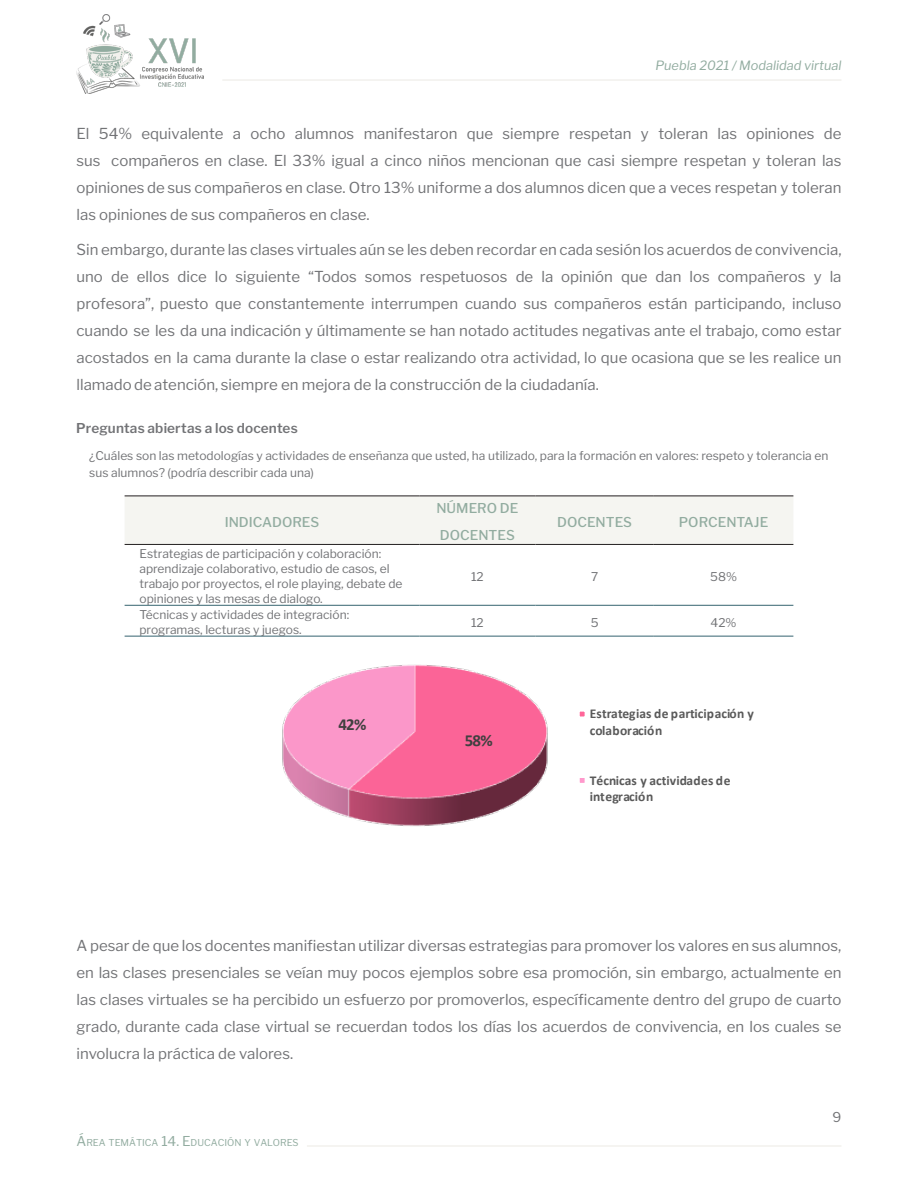
<style>
.page{position:relative;width:918px;height:1188px;background:#fff}
.page>*{position:absolute;margin:0;border:0;box-sizing:border-box;transform-origin:0 0}
.t1{font:700 16.8px "Calibri";color:#404040}
.parrafo_general{font:15px/27px "Libre Franklin";color:#727376;text-align:justify}
.t2{font:700 13.5px/16.5px "Calibri";letter-spacing:.005em;color:#595959}
.Cuerpo_tabla_a_la_iz{font:500 13.5px/27px "Libre Franklin";color:#92aca0}
.PIES_DE_IMAGEN{font:600 13.5px "Libre Franklin";letter-spacing:.01em;color:#727376}
.t3{font:13.5px "Libre Franklin";color:#727376}
.t4{font:italic 12.75px "Libre Franklin";color:#92aca0}
.Cuerpo_tabla_a_la_iz-2{font:12px/15px "Libre Franklin";color:#727376}
.t5{font:9.45px "Libre Franklin";color:#92aca0}
.s1{font-size:13.5px}
.s2{font-style:inherit}
</style>
<div class="page">
<hr style="left:222px;top:79px;width:619px;height:2px;background:#f2f1ed">
<img style="left:77px;top:15px;width:126px;height:79px">
<hr style="left:307px;top:1145px;width:534px;height:2px;background:#f2f1ed">
<div style="left:125px;top:497px;width:668px;height:47px;background:#f5f5f1"></div>
<hr style="left:125px;top:605px;width:294px;height:1px;background:#35636f">
<hr style="left:419px;top:605px;width:116px;height:1px;background:#35636f">
<hr style="left:535px;top:605px;width:119px;height:1px;background:#35636f">
<hr style="left:654px;top:605px;width:139px;height:1px;background:#35636f">
<hr style="left:125px;top:636px;width:294px;height:1px;background:#35636f">
<hr style="left:419px;top:636px;width:116px;height:1px;background:#35636f">
<hr style="left:535px;top:636px;width:119px;height:1px;background:#35636f">
<hr style="left:654px;top:636px;width:139px;height:1px;background:#35636f">
<hr style="left:125px;top:496px;width:294px;height:1px;background:#231f20">
<hr style="left:419px;top:496px;width:116px;height:1px;background:#231f20">
<hr style="left:535px;top:496px;width:119px;height:1px;background:#231f20">
<hr style="left:654px;top:496px;width:139px;height:1px;background:#231f20">
<hr style="left:125px;top:544px;width:294px;height:1px;background:#231f20">
<hr style="left:419px;top:544px;width:116px;height:1px;background:#231f20">
<hr style="left:535px;top:544px;width:119px;height:1px;background:#231f20">
<hr style="left:654px;top:544px;width:139px;height:1px;background:#231f20">
<img style="left:282px;top:664px;width:266px;height:162px">
<div style="left:578px;top:710px;width:8px;height:8px;background:#f69"></div>
<div style="left:577px;top:709px;width:11px;height:10px;border:3px solid #fff"></div>
<div style="left:578px;top:776px;width:8px;height:8px;background:#f9c"></div>
<div style="left:577px;top:775px;width:11px;height:11px;border:3px solid #fff"></div>
<p class="t4" style="left:655px;top:58px;width:187px">Puebla 2021 / Modalidad virtual</p>
<p class="parrafo_general" style="left:77px;top:120px;width:766px">El 54% equivalente a ocho alumnos manifestaron que siempre respetan y toleran las opiniones de sus compañeros en clase. El 33% igual a cinco niños mencionan que casi siempre respetan y toleran las opiniones de sus compañeros en clase. Otro 13% uniforme a dos alumnos dicen que a veces respetan y toleran las opiniones de sus compañeros en clase.</p>
<p class="parrafo_general" style="left:77px;top:236px;width:766px">Sin embargo, durante las clases virtuales aún se les deben recordar en cada sesión los acuerdos de convivencia, uno de ellos dice lo siguiente “Todos somos respetuosos de la opinión que dan los compañeros y la profesora”, puesto que constantemente interrumpen cuando sus compañeros están participando, incluso cuando se les da una indicación y últimamente se han notado actitudes negativas ante el trabajo, como estar acostados en la cama durante la clase o estar realizando otra actividad, lo que ocasiona que se les realice un llamado de atención, siempre en mejora de la construcción de la ciudadanía.</p>
<p class="PIES_DE_IMAGEN" style="left:76px;top:420px;width:223px">Preguntas abiertas a los docentes</p>
<p class="Cuerpo_tabla_a_la_iz-2" style="left:89px;top:448px;width:741px;line-height:16.5px">¿Cuáles son las metodologías y actividades de enseñanza que usted, ha utilizado, para la formación en valores: respeto y tolerancia en sus alumnos? (podría describir cada una)</p>
<p class="Cuerpo_tabla_a_la_iz" style="left:225px;top:508px;width:96px">INDICADORES</p>
<p class="Cuerpo_tabla_a_la_iz" style="left:436px;top:495px;width:84px">NÚMERO DE<br>DOCENTES</p>
<p class="Cuerpo_tabla_a_la_iz" style="left:557px;top:508px;width:76px">DOCENTES</p>
<p class="Cuerpo_tabla_a_la_iz" style="left:679px;top:508px;width:91px">PORCENTAJE</p>
<p class="Cuerpo_tabla_a_la_iz-2" style="left:139px;top:546px;width:265px">Estrategias de participación y colaboración: aprendizaje colaborativo, estudio de casos, el trabajo por proyectos, el role playing, debate de opiniones y las mesas de dialogo.</p>
<p class="Cuerpo_tabla_a_la_iz-2" style="left:471px;top:569px;width:14px">12</p>
<p class="Cuerpo_tabla_a_la_iz-2" style="left:591px;top:569px;width:9px">7</p>
<p class="Cuerpo_tabla_a_la_iz-2" style="left:710px;top:569px;width:28px">58%</p>
<p class="Cuerpo_tabla_a_la_iz-2" style="left:139px;top:607px;width:211px">Técnicas y actividades de integración: programas, lecturas y juegos.</p>
<p class="Cuerpo_tabla_a_la_iz-2" style="left:471px;top:615px;width:14px">12</p>
<p class="Cuerpo_tabla_a_la_iz-2" style="left:591px;top:615px;width:9px">5</p>
<p class="Cuerpo_tabla_a_la_iz-2" style="left:711px;top:615px;width:27px">42%</p>
<p class="t1" style="left:338px;top:713px;width:30px">42%</p>
<p class="t2" style="left:590px;top:705px;width:165px">Estrategias de participación y colaboración</p>
<p class="t1" style="left:465px;top:729px;width:30px">58%</p>
<p class="t2" style="left:590px;top:772px;width:142px">Técnicas y actividades de integración</p>
<p class="parrafo_general" style="left:77px;top:932px;width:767px">A pesar de que los docentes manifiestan utilizar diversas estrategias para promover los valores en sus alumnos, en las clases presenciales se veían muy pocos ejemplos sobre esa promoción, sin embargo, actualmente en las clases virtuales se ha percibido un esfuerzo por promoverlos, específicamente dentro del grupo de cuarto grado, durante cada clase virtual se recuerdan todos los días los acuerdos de convivencia, en los cuales se involucra la práctica de valores.</p>
<p class="t5" style="left:77px;top:1137px;width:224px"><span class="s1">Á</span>REA TEMÁTICA <span class="s1">14. E</span>DUCACIÓN Y VALORE<span class="s2">S</span></p>
<p class="t3" style="left:833px;top:1109px;width:10px">9</p>
</div>
